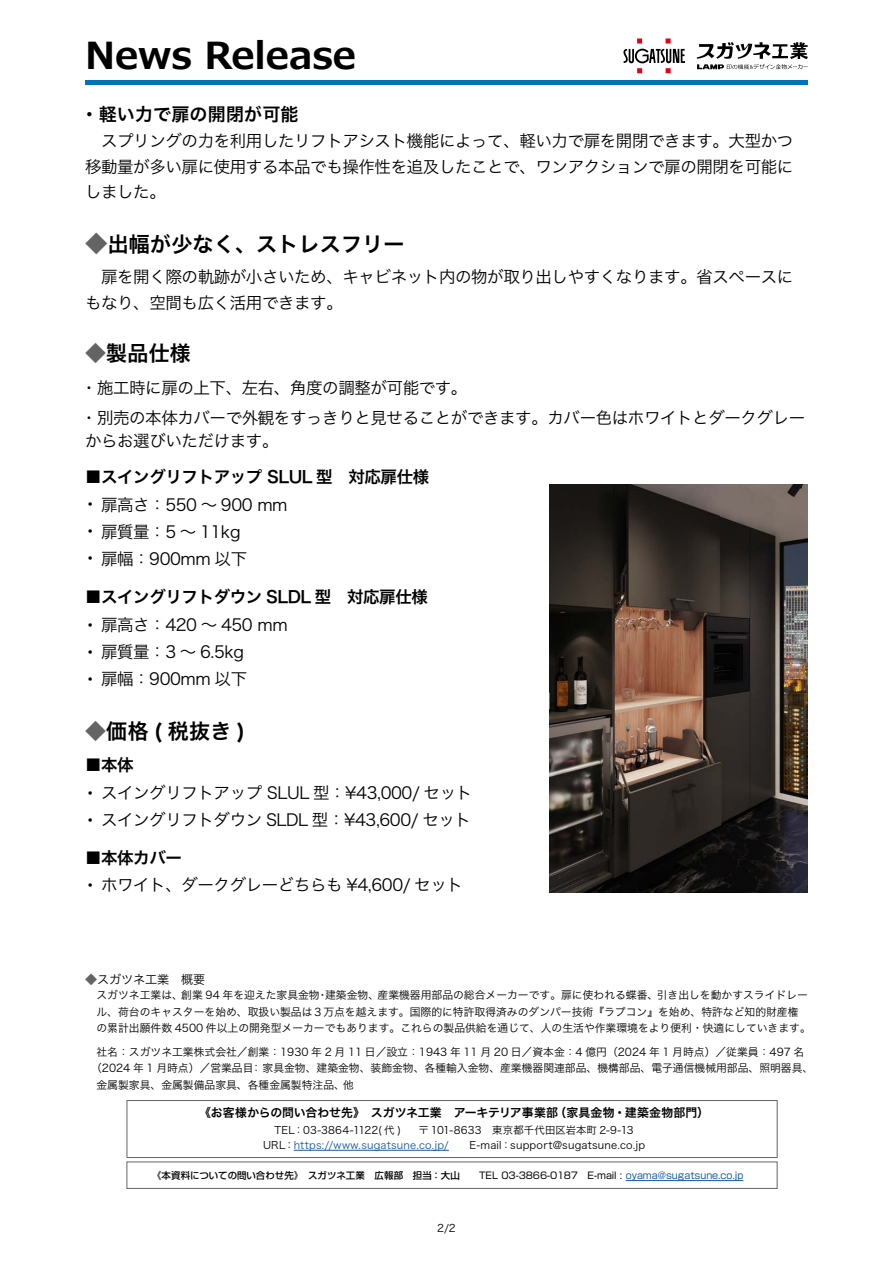
<style>
.page{position:relative;width:893px;height:1263px;background:#fff}
.page>*{position:absolute;margin:0;border:0;box-sizing:border-box;transform-origin:0 0}
.t1{font:700 37.2px "Meiryo";color:#000}
.t2{font:21px "Hira Kaku Pro N W6";letter-spacing:.01em;color:#000}
.t3{font:21px "Hira Kaku Pro N W3";color:#000}
.t4{font:18px "Hira Kaku Pro N W6";letter-spacing:.01em;color:#000}
.t5{font:16.5px/25.5px "Hira Kaku Pro N W3";letter-spacing:-.025em;color:#000}
.t6{font:16.5px "Hira Kaku Pro N W6";letter-spacing:-.025em;color:#000}
.t7{font:12.15px "Hiragino Sans W3";letter-spacing:-.01em;color:#000}
.t8{font:11.85px "Hira Kaku Pro N W6";letter-spacing:.005em;color:#000}
.t9{font:10.8px/16.2px "Hiragino Sans W3";color:#000}
.t10{font:10.5px "Hira Kaku Pro N W3";color:#000}
.t11{font:10.35px/14.9px "Hira Kaku Pro N W3";letter-spacing:.02em;color:#000;text-align:center}
.t12{font:500 9.45px "Shin Go Pro";color:#000}
.s1{font-size:22.5px;color:#656464}
.s2{color:#656464}
.s3{font-family:"Hira Kaku Pro N W3"}
.s4{color:#15599f}
.s5{font-weight:400}
.s6{font-weight:400;color:#15599f}
</style>
<div class="page">
<hr style="left:85px;top:81px;width:723px;height:4px;background:#0072bb">
<svg style="left:697px;top:42px;width:111px;height:27px"></svg>
<svg style="left:623px;top:38px;width:62px;height:35px"></svg>
<hr style="left:626px;top:1180px;width:117px;height:1px;background:#15599f">
<div style="left:127px;top:1100px;width:650px;height:58px;background:#fff;border:1px solid #656464"></div>
<hr style="left:294px;top:1150px;width:155px;height:1px;background:#15599f">
<img style="left:550px;top:484px;width:258px;height:408px">
<h1 class="t1" style="left:85px;top:29px;width:272px">News Release</h1>
<p class="t4" style="left:81px;top:98px;width:219px">・軽い力で扉の開閉が可能</p>
<p class="t5" style="left:85px;top:127px;width:710px;text-align:justify">　スプリングの力を利用したリフトアシスト機能によって、軽い力で扉を開閉できます。大型かつ移動量が多い扉に使用する本品でも操作性を追及したことで、ワンアクションで扉の開閉を可能にしました。</p>
<p class="t2" style="left:85px;top:225px;width:321px"><span class="s1">◆</span>出幅が少なく、ストレスフリー</p>
<p class="t5" style="left:85px;top:263px;width:710px">　扉を開く際の軌跡が小さいため、キャビネット内の物が取り出しやすくなります。省スペースにもなり、空間も広く活用できます。</p>
<p class="t2" style="left:85px;top:335px;width:107px"><span class="s2">◆</span>製品仕様</p>
<p class="t5" style="left:81px;top:371px;width:726px;line-height:30.8px">・施工時に扉の上下、左右、角度の調整が可能です。<br>・別売の本体カバーで外観をすっきりと見せることができます。カバー色はホワイトとダークグレー</p>
<p class="t5" style="left:85px;top:427px;width:195px">からお選びいただけます。</p>
<p class="t6" style="left:85px;top:462px;width:346px"><span class="s3">■</span>スイングリフトアップ SLUL 型　対応扉仕様</p>
<p class="t5" style="left:101px;top:490px;width:188px">扉高さ：550 〜 900 mm</p>
<p class="t3" style="left:80px;top:486px;width:22px">・</p>
<p class="t3" style="left:80px;top:513px;width:22px">・</p>
<p class="t5" style="left:101px;top:517px;width:141px">扉質量：5〜 11kg</p>
<p class="t5" style="left:101px;top:544px;width:148px">扉幅：900mm 以下</p>
<p class="t3" style="left:80px;top:540px;width:22px">・</p>
<p class="t6" style="left:85px;top:582px;width:344px"><span class="s3">■</span>スイングリフトダウン SLDL 型　対応扉仕様</p>
<p class="t5" style="left:101px;top:611px;width:188px">扉高さ：420 〜 450 mm</p>
<p class="t3" style="left:80px;top:606px;width:22px">・</p>
<p class="t3" style="left:80px;top:633px;width:22px">・</p>
<p class="t3" style="left:80px;top:660px;width:22px">・</p>
<p class="t5" style="left:101px;top:638px;width:145px">扉質量：3 〜 6.5kg</p>
<p class="t5" style="left:101px;top:665px;width:148px">扉幅：900mm 以下</p>
<p class="t2" style="left:85px;top:712px;width:162px"><span class="s2">◆</span>価格 ( 税抜き (</p>
<p class="t6" style="left:85px;top:750px;width:50px"><span class="s3">■</span>本体</p>
<p class="t5" style="left:101px;top:779px;width:373px">スイングリフトアップ SLUL 型：¥43,000/ セット</p>
<p class="t3" style="left:80px;top:774px;width:22px">・</p>
<p class="t5" style="left:101px;top:806px;width:372px">スイングリフトダウン SLDL 型：¥43,600/ セット</p>
<p class="t3" style="left:80px;top:801px;width:22px">・</p>
<p class="t6" style="left:85px;top:842px;width:98px"><span class="s3">■</span>本体カバー</p>
<p class="t5" style="left:101px;top:871px;width:363px">ホワイト、ダークグレーどちらも ¥4,600/ セット</p>
<p class="t3" style="left:80px;top:866px;width:22px">・</p>
<p class="t7" style="left:85px;top:969px;width:122px"><span class="s2">◆</span>スガツネ工業　概要</p>
<p class="t9" style="left:97px;top:986px;width:716px">スガツネ工業は、<br>ル、荷台のキャスターを始め、取扱い製品は３万点を越えます。国際的に特許取得済みのダンパー技術『ラプコン』を始め、特許など知的財産権の累計出願件数 4500 件以上の開発型メーカーでもあります。これらの製品供給を通じて、人の生活や作業環境をより便利・快適にしていきます。</p>
<p class="t9" style="left:97px;top:1043px;width:709px">社名：スガツネ工業株式会社／創業：1930 年 2 月 11 日／設立：1943 年 11 月 20 日／資本金：4 億円（2024 年 1 月時点）／従業員：497 名</p>
<p class="t9" style="left:325px;top:986px;width:55px">建築金物、</p>
<p class="t9" style="left:181px;top:986px;width:140px">創業 94 年を迎えた家具金物</p>
<p class="t9" style="left:378px;top:986px;width:282px">産業機器用部品の総合メーカーです。扉に使われる蝶番、</p>
<p class="t9" style="left:657px;top:986px;width:153px">引き出しを動かすスライドレー</p>
<p class="t9" style="left:317px;top:986px;width:12px">・</p>
<p class="t9" style="left:97px;top:1035px;width:23px">　　</p>
<p class="t9" style="left:251px;top:1059px;width:564px">：家具金物、建築金物、装飾金物、各種輸入金物、産業機器関連部品、機構部品、電子通信機械用部品、照明器具、</p>
<p class="t9" style="left:91px;top:1059px;width:164px">（2024 年 1 月時点）／営業品目</p>
<p class="t9" style="left:97px;top:1076px;width:250px">金属製家具、金属製備品家具、各種金属製特注品、</p>
<p class="t9" style="left:343px;top:1076px;width:12px">他</p>
<p class="t8" style="left:199px;top:1102px;width:360px">《お客様からの問い合わせ先》　スガツネ工業　アーキテリア事業部</p>
<p class="t11" style="left:263px;top:1122px;width:384px">TEL：03-3864-1122 代( ) 　 〒 101-8633　東京都千代田区岩本町 2-9-13<br>URL：<span class="s4">https://www.sugatsune.co j p. /</span>　　E-mail：support@sugatsune.co j p.</p>
<p class="t8" style="left:555px;top:1102px;width:156px">（家具金物・建築金物部門(</p>
<p class="t12" style="left:152px;top:1168px;width:593px">《本資料についての問い合わせ先》　スガツネ工業　広報部　担当：大山　　<span class="s5">TEL 03-3866-0187　E-mail :</span> <span class="s6">oyama@sugatsune.co j p.</span></p>
<p class="t10" style="left:437px;top:1219px;width:20px">2/2</p>
</div>
